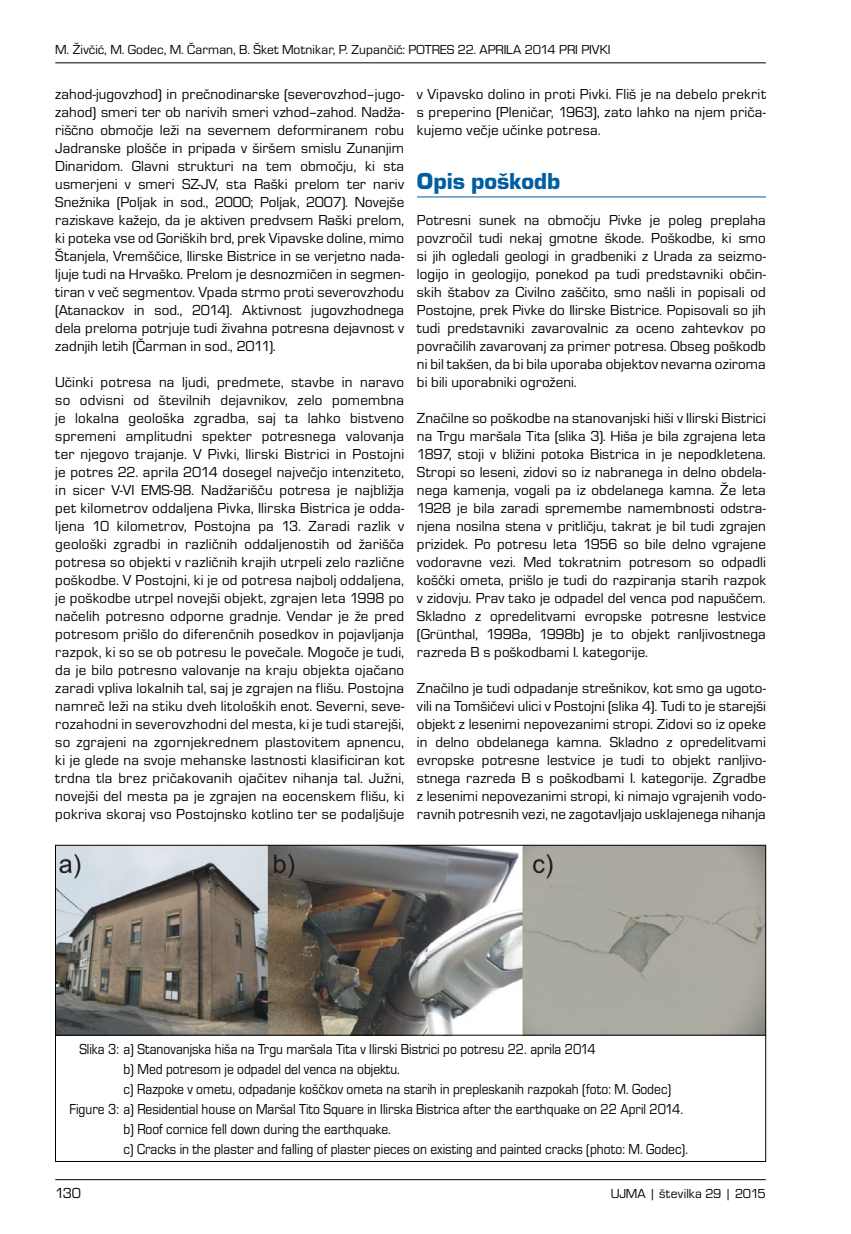
<style>
.page{position:relative;width:851px;height:1234px;background:#fff}
.page>*{position:absolute;margin:0;border:0;box-sizing:border-box;transform-origin:0 0}
.t1{font:24px "Eurostile TEE Blac";color:#005e9e}
.t2{font:15px/18px "Eurostile TEE";color:#000;text-align:justify}
.t3{font:15px "Eurostile TEE";color:#000;scale:.9 1}
.t4{font:13.5px "Eurostile TEE";letter-spacing:.005em;color:#000}
</style>
<div class="page">
<hr style="left:55px;top:1178px;width:710px;height:1px;background:#000">
<hr style="left:55px;top:62px;width:710px;height:1px;background:#000">
<img style="left:57px;top:846px;width:706px;height:188px">
<hr style="left:417px;top:196px;width:348px;height:1px;background:#005e9e">
<hr style="left:55px;top:1034px;width:710px;height:1px;background:#000">
<p class="t4" style="left:55px;top:42px;width:556px">M. Živčić, M. Godec, M. Čarman, B. Šket Motnikar, P. Zupančič: POTRES 22. APRILA 2014 PRI PIVKI</p>
<p class="t2" style="left:55px;top:85px;width:350px">zahod-jugovzhod) in prečnodinarske (severovzhod–jugo&shy;zahod) smeri ter ob narivih smeri vzhod–zahod. Nadža&shy;riščno območje leži na severnem deformiranem robu Jadranske plošče in pripada v širšem smislu Zunanjim Dinaridom. Glavni strukturi na tem območju, ki sta usmerjeni v smeri SZ-JV, sta Raški prelom ter nariv Snežnika (Poljak in sod., 2000; Poljak, 2007). Novejše raziskave kažejo, da je aktiven predvsem Raški prelom, ki poteka vse od Goriških brd, prek Vipavske doline, mimo Štanjela, Vremščice, Ilirske Bistrice in se verjetno nada&shy;ljuje tudi na Hrvaško. Prelom je desnozmičen in segmen&shy;tiran v več segmentov. Vpada strmo proti severovzhodu (Atanackov in sod., 2014). Aktivnost jugovzhodnega dela preloma potrjuje tudi živahna potresna dejavnost v zadnjih letih (Čarman in sod., 2011).</p>
<p class="t2" style="left:55px;top:373px;width:350px">Učinki potresa na ljudi, predmete, stavbe in naravo so odvisni od številnih dejavnikov, zelo pomembna je lokalna geološka zgradba, saj ta lahko bistveno spremeni amplitudni spekter potresnega valovanja ter njegovo trajanje. V Pivki, Ilirski Bistrici in Postojni je potres 22. aprila 2014 dosegel največjo intenziteto, in sicer V-VI EMS-98. Nadžarišču potresa je najbližja pet kilometrov oddaljena Pivka, Ilirska Bistrica je odda&shy;ljena 10 kilometrov, Postojna pa 13. Zaradi razlik v geološki zgradbi in različnih oddaljenostih od žarišča potresa so objekti v različnih krajih utrpeli zelo različne poškodbe. V Postojni, ki je od potresa najbolj oddaljena, je poškodbe utrpel novejši objekt, zgrajen leta 1998 po načelih potresno odporne gradnje. Vendar je že pred potresom prišlo do diferenčnih posedkov in pojavljanja razpok, ki so se ob potresu le povečale. Mogoče je tudi, da je bilo potresno valovanje na kraju objekta ojačano zaradi vpliva lokalnih tal, saj je zgrajen na flišu. Postojna namreč leži na stiku dveh litoloških enot. Severni, seve&shy;rozahodni in severovzhodni del mesta, ki je tudi starejši, so zgrajeni na zgornjekrednem plastovitem apnencu, ki je glede na svoje mehanske lastnosti klasificiran kot trdna tla brez pričakovanih ojačitev nihanja tal. Južni, novejši del mesta pa je zgrajen na eocenskem flišu, ki pokriva skoraj vso Postojnsko kotlino ter se podaljšuje</p>
<p class="t2" style="left:417px;top:85px;width:350px">v Vipavsko dolino in proti Pivki. Fliš je na debelo prekrit s preperino (Pleničar, 1963), zato lahko na njem priča&shy;kujemo večje učinke potresa.</p>
<h1 class="t1" style="left:417px;top:168px;width:145px">Opis poškodb</h1>
<p class="t2" style="left:417px;top:211px;width:350px">Potresni sunek na območju Pivke je poleg preplaha povzročil tudi nekaj gmotne škode. Poškodbe, ki smo si jih ogledali geologi in gradbeniki z Urada za seizmo&shy;logijo in geologijo, ponekod pa tudi predstavniki občin&shy;skih štabov za Civilno zaščito, smo našli in popisali od Postojne, prek Pivke do Ilirske Bistrice. Popisovali so jih tudi predstavniki zavarovalnic za oceno zahtevkov po povračilih zavarovanj za primer potresa. Obseg poškodb ni bil takšen, da bi bila uporaba objektov nevarna oziroma bi bili uporabniki ogroženi.</p>
<p class="t2" style="left:417px;top:409px;width:350px">Značilne so poškodbe na stanovanjski hiši v Ilirski Bistrici na Trgu maršala Tita (slika 3). Hiša je bila zgrajena leta 1897, stoji v bližini potoka Bistrica in je nepodkletena.<br>Stropi so leseni, zidovi so iz nabranega in delno obdela&shy;nega kamenja, vogali pa iz obdelanega kamna. Že leta 1928 je bila zaradi spremembe namembnosti odstra&shy;njena nosilna stena v pritličju, takrat je bil tudi zgrajen prizidek. Po potresu leta 1956 so bile delno vgrajene vodoravne vezi. Med tokratnim potresom so odpadli koščki ometa, prišlo je tudi do razpiranja starih razpok v zidovju. Prav tako je odpadel del venca pod napuščem.<br>Skladno z opredelitvami evropske potresne lestvice (Grünthal, 1998a, 1998b) je to objekt ranljivostnega razreda B s poškodbami I. kategorije.</p>
<p class="t2" style="left:417px;top:679px;width:350px">Značilno je tudi odpadanje strešnikov, kot smo ga ugoto&shy;vili na Tomšičevi ulici v Postojni (slika 4). Tudi to je starejši objekt z lesenimi nepovezanimi stropi. Zidovi so iz opeke in delno obdelanega kamna. Skladno z opredelitvami evropske potresne lestvice je tudi to objekt ranljivo&shy;stnega razreda B s poškodbami I. kategorije. Zgradbe z lesenimi nepovezanimi stropi, ki nimajo vgrajenih vodo&shy;ravnih potresnih vezi, ne zagotavljajo usklajenega nihanja</p>
<p class="t3" style="left:79px;top:1040px;width:575px">Slika 3: a) Stanovanjska hiša na Trgu maršala Tita v Ilirski Bistrici po potresu 22. aprila 2014</p>
<p class="t3" style="left:123px;top:1060px;width:309px">b) Med potresom je odpadel del venca na objektu.</p>
<p class="t3" style="left:123px;top:1080px;width:610px">c) Razpoke v ometu, odpadanje koščkov ometa na starih in prepleskanih razpokah (foto: M. Godec)</p>
<p class="t3" style="left:69px;top:1100px;width:683px">Figure 3: a) Residential house on Maršal Tito Square in Ilirska Bistrica after the earthquake on 22 April 2014.</p>
<p class="t3" style="left:123px;top:1120px;width:298px">b) Roof cornice fell down during the earthquake.</p>
<p class="t3" style="left:123px;top:1140px;width:628px">c) Cracks in the plaster and falling of plaster pieces on existing and painted cracks (photo: M. Godec).</p>
<p class="t2" style="left:55px;top:1183px;width:27px">130</p>
<p class="t4" style="left:610px;top:1185px;width:157px">UJMA | številka 29 | 2015</p>
</div>
